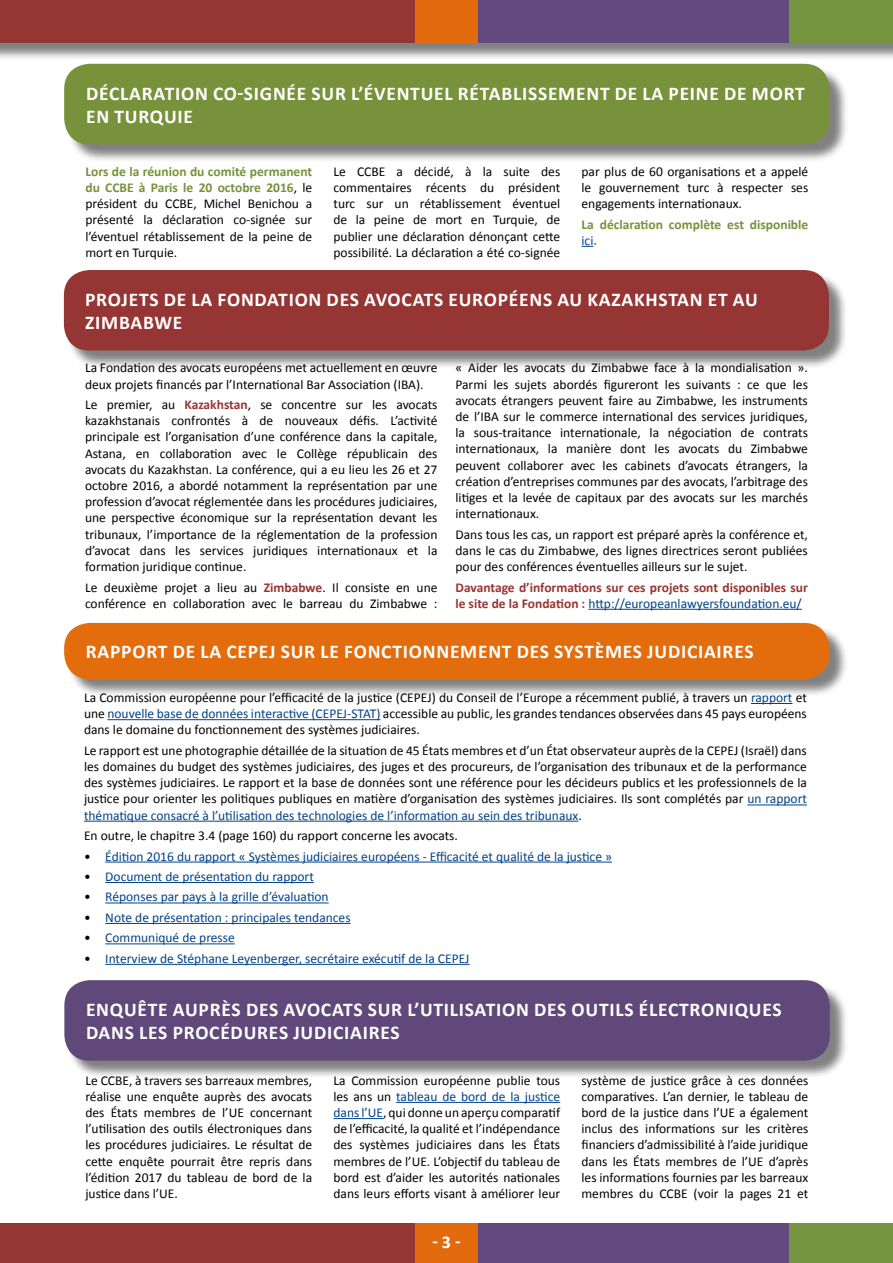
<style>
.page{position:relative;width:893px;height:1263px;background:#fff}
.page>*{position:absolute;margin:0;border:0;box-sizing:border-box;transform-origin:0 0}
.t1{font:700 19.5px/23.4px "Calibri";letter-spacing:.04em;color:#fff}
.t2{font:700 18px "Calibri";color:#fff}
.t3{font:13.5px/16.2px "Calibri";color:#000;text-align:justify}
.t4{font:13.5px "Calibri";color:#004289}
.t5{font:700 13.5px/16.2px "Calibri";color:#953634}
.t6{font:700 13.5px/16.2px "Calibri";color:#77923b}
.s1{font-weight:700;color:#77923b}
.s2{font-weight:400;color:#004289}
.s3{font-weight:700;color:#953634}
.s4{color:#004289}
.s5{color:#000}
</style>
<div class="page">
<div style="left:0;top:1223px;width:415px;height:40px;background:#953633"></div>
<div style="left:478px;top:1223px;width:311px;height:40px;background:#62497e"></div>
<div style="left:415px;top:1223px;width:63px;height:40px;background:#e46b0d"></div>
<div style="left:789px;top:1223px;width:104px;height:40px;background:#779441"></div>
<div style="left:0;top:0;width:893px;height:61px;background:#000;opacity:.5"></div>
<div style="left:0;top:0;width:415px;height:43px;background:#953633"></div>
<div style="left:478px;top:0;width:311px;height:43px;background:#62497e"></div>
<div style="left:415px;top:0;width:63px;height:43px;background:#e46b0d"></div>
<div style="left:789px;top:0;width:104px;height:43px;background:#779441"></div>
<div style="left:66px;top:66px;width:782px;height:97px;background:#000;opacity:.5"></div>
<div style="left:64px;top:64px;width:766px;height:80px;background:#77923b;border-radius:26px"></div>
<div style="left:66px;top:272px;width:781px;height:97px;background:#000;opacity:.5"></div>
<div style="left:64px;top:270px;width:765px;height:81px;background:#953634;border-radius:26px"></div>
<div style="left:66px;top:625px;width:782px;height:73px;background:#000;opacity:.5"></div>
<div style="left:64px;top:623px;width:766px;height:56px;background:#e36c0d;border-radius:26px"></div>
<div style="left:67px;top:982px;width:782px;height:97px;background:#000;opacity:.5"></div>
<div style="left:64px;top:980px;width:766px;height:81px;background:#60497a;border-radius:26px"></div>
<hr style="left:751px;top:703px;width:41px;height:1px;background:#004289">
<hr style="left:107px;top:719px;width:273px;height:1px;background:#004289">
<hr style="left:747px;top:804px;width:60px;height:1px;background:#004289">
<hr style="left:84px;top:821px;width:494px;height:1px;background:#004289">
<hr style="left:105px;top:862px;width:507px;height:1px;background:#004289">
<hr style="left:105px;top:882px;width:209px;height:1px;background:#004289">
<hr style="left:105px;top:902px;width:224px;height:1px;background:#004289">
<hr style="left:105px;top:923px;width:246px;height:1px;background:#004289">
<hr style="left:105px;top:943px;width:130px;height:1px;background:#004289">
<hr style="left:105px;top:964px;width:365px;height:1px;background:#004289">
<svg style="left:581px;top:246px;width:12px;height:1px"></svg>
<hr style="left:588px;top:609px;width:214px;height:1px;background:#004289">
<hr style="left:396px;top:1102px;width:164px;height:1px;background:#004289">
<hr style="left:333px;top:1118px;width:50px;height:1px;background:#004289">
<h1 class="t1" style="left:86px;top:81px;width:720px">DÉCLARATION CO-SIGNÉE SUR L’ÉVENTUEL RÉTABLISSEMENT DE LA PEINE DE MORT<br>EN TURQUIE</h1>
<p class="t3" style="left:85px;top:163px;width:228px"><span class="s1">Lors de la réunion du comité permanent du CCBE à Paris le 20 octobre 2016</span>, le président du CCBE, Michel Benichou a présenté la déclaration co-signée sur l’éventuel rétablissement de la peine de mort en Turquie.</p>
<p class="t3" style="left:333px;top:163px;width:228px">Le CCBE a décidé, à la suite des commentaires récents du président turc sur un rétablissement éventuel de la peine de mort en Turquie, de publier une déclaration dénonçant cette possibilité. La déclaration a été co-signée</p>
<p class="t3" style="left:581px;top:163px;width:228px">par plus de 60 organisations et a appelé le gouvernement turc à respecter ses engagements internationaux.</p>
<p class="t6" style="left:581px;top:216px;width:228px">La déclaration complète est disponible <span class="s2">ici</span>.</p>
<h1 class="t1" style="left:85px;top:288px;width:674px">PROJETS DE LA FONDATION DES AVOCATS EUROPÉENS AU KAZAKHSTAN ET AU<br>ZIMBABWE</h1>
<p class="t3" style="left:85px;top:360px;width:354px">La Fondation des avocats européens met actuellement en œuvre deux projets financés par l’International Bar Association (IBA).</p>
<p class="t3" style="left:85px;top:396px;width:354px">Le premier, au <span class="s3">Kazakhstan</span>, se concentre sur les avocats kazakhstanais confrontés à de nouveaux défis. L’activité principale est l’organisation d’une conférence dans la capitale, Astana, en collaboration avec le Collège républicain des avocats du Kazakhstan. La conférence, qui a eu lieu les 26 et 27 octobre 2016, a abordé notamment la représentation par une profession d’avocat réglementée dans les procédures judiciaires, une perspective économique sur la représentation devant les tribunaux, l’importance de la réglementation de la profession d’avocat dans les services juridiques internationaux et la formation juridique continue.</p>
<p class="t3" style="left:85px;top:579px;width:354px">Le deuxième projet a lieu au <span class="s3">Zimbabwe</span>. Il consiste en une conférence en collaboration avec le barreau du Zimbabwe :</p>
<p class="t3" style="left:455px;top:360px;width:354px">« Aider les avocats du Zimbabwe face à la mondialisation ».<br>Parmi les sujets abordés figureront les suivants : ce que les avocats étrangers peuvent faire au Zimbabwe, les instruments de l’IBA sur le commerce international des services juridiques, la sous-traitance internationale, la négociation de contrats internationaux, la manière dont les avocats du Zimbabwe peuvent collaborer avec les cabinets d’avocats étrangers, la création d’entreprises communes par des avocats, l’arbitrage des litiges et la levée de capitaux par des avocats sur les marchés internationaux.</p>
<p class="t3" style="left:455px;top:526px;width:354px">Dans tous les cas, un rapport est préparé après la conférence et, dans le cas du Zimbabwe, des lignes directrices seront publiées pour des conférences éventuelles ailleurs sur le sujet.</p>
<p class="t5" style="left:455px;top:579px;width:354px">Davantage d’informations sur ces projets sont disponibles sur le site de la Fondation : <span class="s2">http://europeanlawyersfoundation.eu/</span></p>
<h1 class="t1" style="left:86px;top:640px;width:669px">RAPPORT DE LA CEPEJ SUR LE FONCTIONNEMENT DES SYSTÈMES JUDICIAIRES</h1>
<p class="t3" style="left:84px;top:689px;width:724px">La Commission européenne pour l’efficacité de la justice (CEPEJ) du Conseil de l’Europe a récemment publié, à travers un <span class="s4">rapport</span> et une <span class="s4">nouvelle base de données interactive (CEPEJ-STAT)</span> accessible au public, les grandes tendances observées dans 45 pays européens dans le domaine du fonctionnement des systèmes judiciaires.</p>
<p class="t3" style="left:84px;top:742px;width:724px">Le rapport est une photographie détaillée de la situation de 45 États membres et d’un État observateur auprès de la CEPEJ (Israël) dans les domaines du budget des systèmes judiciaires, des juges et des procureurs, de l’organisation des tribunaux et de la performance des systèmes judiciaires. Le rapport et la base de données sont une référence pour les décideurs publics et les professionnels de la justice pour orienter les politiques publiques en matière d’organisation des systèmes judiciaires. Ils sont complétés par <span class="s4">un rapport thématique consacré à l’utilisation des technologies de l’information au sein des tribunaux</span>.</p>
<p class="t3" style="left:84px;top:827px;width:375px">En outre, le chapitre 3.4 (page 160) du rapport concerne les avocats.</p>
<p class="t4" style="left:84px;top:847px;width:529px"><span class="s5">•</span> Édition 2016 du rapport « Systèmes judiciaires européens - Efficacité et qualité de la justice »</p>
<p class="t4" style="left:84px;top:868px;width:231px"><span class="s5">•</span> Document de présentation du rapport</p>
<p class="t4" style="left:84px;top:888px;width:246px"><span class="s5">•</span> Réponses par pays à la grille d’évaluation</p>
<p class="t4" style="left:84px;top:909px;width:268px"><span class="s5">•</span> Note de présentation : principales tendances</p>
<p class="t4" style="left:84px;top:929px;width:152px"><span class="s5">•</span> Communiqué de presse</p>
<p class="t4" style="left:84px;top:950px;width:387px"><span class="s5">•</span> Interview de Stéphane Leyenberger, secrétaire exécutif de la CEPEJ</p>
<h1 class="t1" style="left:86px;top:998px;width:697px">ENQUÊTE AUPRÈS DES AVOCATS SUR L’UTILISATION DES OUTILS ÉLECTRONIQUES<br>DANS LES PROCÉDURES JUDICIAIRES</h1>
<p class="t3" style="left:85px;top:1072px;width:228px">Le CCBE, à travers ses barreaux membres, réalise une enquête auprès des avocats des États membres de l’UE concernant l’utilisation des outils électroniques dans les procédures judiciaires. Le résultat de cette enquête pourrait être repris dans l’édition 2017 du tableau de bord de la justice dans l’UE.</p>
<p class="t3" style="left:333px;top:1072px;width:228px">La Commission européenne publie tous les ans un <span class="s4">tableau de bord de la justice dans l’UE</span>, qui donne un aperçu comparatif de l’efficacité, la qualité et l’indépendance des systèmes judiciaires dans les États membres de l’UE. L’objectif du tableau de bord est d’aider les autorités nationales dans leurs efforts visant à améliorer leur</p>
<p class="t3" style="left:581px;top:1072px;width:228px">système de justice grâce à ces données comparatives. L’an dernier, le tableau de bord de la justice dans l’UE a également inclus des informations sur les critères financiers d’admissibilité à l’aide juridique dans les États membres de l’UE d’après les informations fournies par les barreaux membres du CCBE (voir la pages 21 et</p>
<h2 class="t2" style="left:432px;top:1231px;width:30px">- 3 -</h2>
</div>
